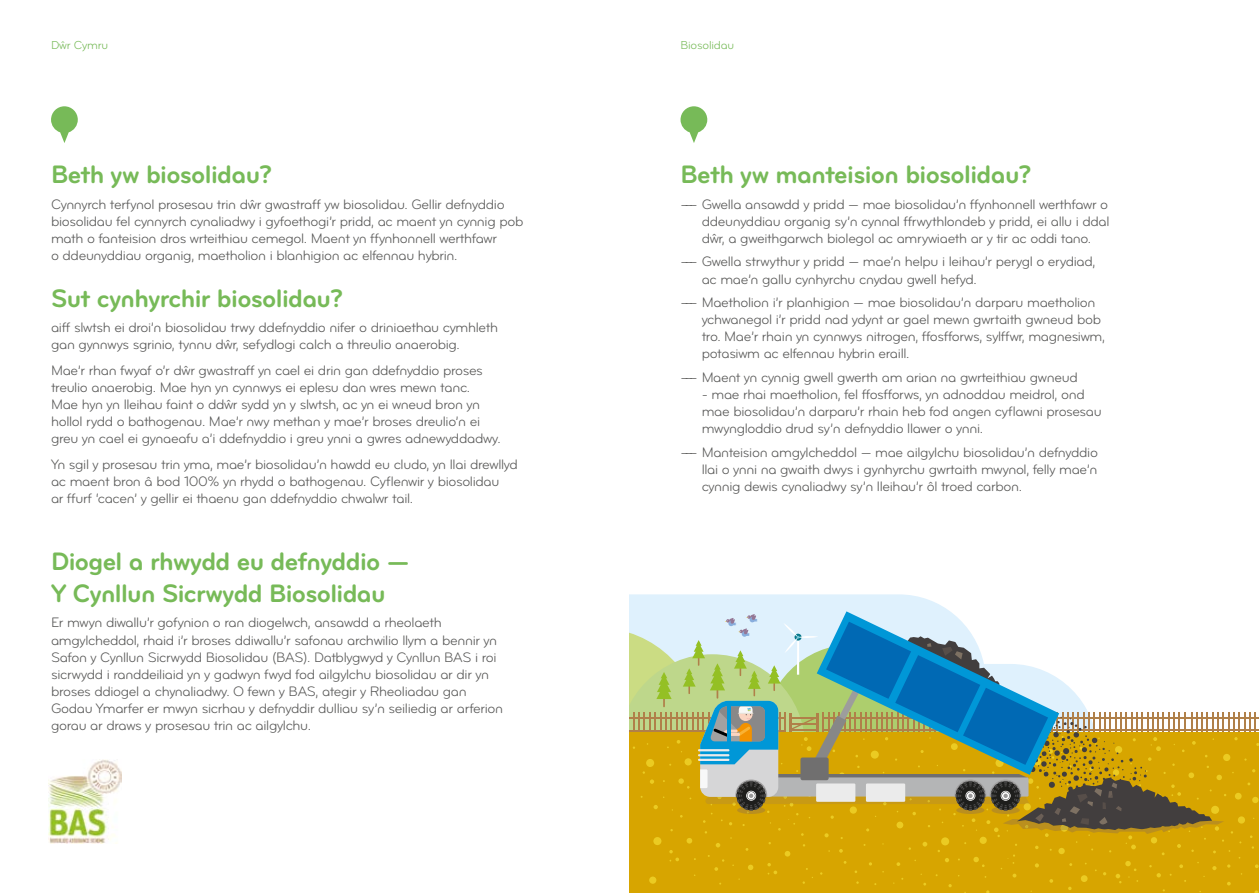
<style>
.page{position:relative;width:1259px;height:893px;background:#fff}
.page>*{position:absolute;margin:0;border:0;box-sizing:border-box;transform-origin:0 0}
.t1{font:26.25px/31.5px "Bryant Pro Bold Alternate";letter-spacing:-.025em;color:#77ba58}
.t2{font:14.25px/17.1px "Bryant Pro Regular Alternate";letter-spacing:-.025em;color:#575756}
.t3{font:12px "Bryant Pro Regular Alternate";letter-spacing:-.015em;color:#77ba58}
</style>
<div class="page">
<svg style="left:680px;top:106px;width:27px;height:37px"></svg>
<img style="left:49px;top:760px;width:72px;height:83px">
<svg style="left:629px;top:594px;width:320px;height:17px;background:#e1f1fd"></svg>
<svg style="left:629px;top:611px;width:630px;height:282px;background:#bab269"></svg>
<svg style="left:51px;top:106px;width:27px;height:37px"></svg>
<p class="t3" style="left:51px;top:38px;width:59px">Dŵr Cymru</p>
<p class="t3" style="left:680px;top:38px;width:55px">Biosolidau</p>
<h1 class="t1" style="left:51px;top:159px;width:222px">Beth yw biosolidau?</h1>
<p class="t2" style="left:51px;top:196px;width:474px">Cynnyrch terfynol prosesau trin dŵr gwastraff yw biosolidau. Gellir defnyddio biosolidau fel cynnyrch cynaliadwy i gyfoethogi’r pridd, ac maent yn cynnig pob math o fanteision dros wrteithiau cemegol. Maent yn ffynhonnell werthfawr<br>o ddeunyddiau organig, maetholion i blanhigion ac elfennau hybrin.</p>
<h1 class="t1" style="left:51px;top:283px;width:293px">Sut cynhyrchir biosolidau?</h1>
<p class="t2" style="left:51px;top:319px;width:448px">aiff slwtsh ei droi’n biosolidau trwy ddefnyddio nifer o driniaethau cymhleth gan gynnwys sgrinio, tynnu dŵr, sefydlogi calch a threulio anaerobig.</p>
<p class="t2" style="left:51px;top:362px;width:451px">Mae’r rhan fwyaf o’r dŵr gwastraff yn cael ei drin gan ddefnyddio proses treulio anaerobig. Mae hyn yn cynnwys ei eplesu dan wres mewn tanc.<br>Mae hyn yn lleihau faint o ddŵr sydd yn y slwtsh, ac yn ei wneud bron yn hollol rydd o bathogenau. Mae’r nwy methan y mae’r broses dreulio’n ei greu yn cael ei gynaeafu a’i ddefnyddio i greu ynni a gwres adnewyddadwy.</p>
<p class="t2" style="left:51px;top:456px;width:468px">Yn sgil y prosesau trin yma, mae’r biosolidau’n hawdd eu cludo, yn llai drewllyd ac maent bron â bod 100% yn rhydd o bathogenau. Cyflenwir y biosolidau<br>ar ffurf ‘cacen’ y gellir ei thaenu gan ddefnyddio chwalwr tail.</p>
<h1 class="t1" style="left:51px;top:547px;width:360px">Diogel a rhwydd eu defnyddio —<br>Y Cynllun Sicrwydd Biosolidau</h1>
<p class="t2" style="left:51px;top:615px;width:454px">Er mwyn diwallu’r gofynion o ran diogelwch, ansawdd a rheolaeth amgylcheddol, rhaid i’r broses ddiwallu’r safonau archwilio llym a bennir yn Safon y Cynllun Sicrwydd Biosolidau (BAS). Datblygwyd y Cynllun BAS i roi sicrwydd i randdeiliaid yn y gadwyn fwyd fod ailgylchu biosolidau ar dir yn broses ddiogel a chynaliadwy. O fewn y BAS, ategir y Rheoliadau gan Godau Ymarfer er mwyn sicrhau y defnyddir dulliau sy’n seiliedig ar arferion gorau ar draws y prosesau trin ac ailgylchu.</p>
<h1 class="t1" style="left:680px;top:159px;width:352px">Beth yw manteision biosolidau?</h1>
<p class="t2" style="left:701px;top:196px;width:409px;text-align:justify;text-indent:-21px">––– Gwella ansawdd y pridd — mae biosolidau’n ffynhonnell werthfawr o ddeunyddiau organig sy’n cynnal ffrwythlondeb y pridd, ei allu i ddal dŵr, a gweithgarwch biolegol ac amrywiaeth ar y tir ac oddi tano.</p>
<p class="t2" style="left:701px;top:254px;width:395px;text-indent:-21px">––– Gwella strwythur y pridd — mae’n helpu i leihau’r perygl o erydiad, ac mae’n gallu cynhyrchu cnydau gwell hefyd.</p>
<p class="t2" style="left:701px;top:294px;width:405px;text-indent:-21px">––– Maetholion i’r planhigion — mae biosolidau’n darparu maetholion ychwanegol i’r pridd nad ydynt ar gael mewn gwrtaith gwneud bob tro. Mae’r rhain yn cynnwys nitrogen, ffosfforws, sylffwr, magnesiwm, potasiwm ac elfennau hybrin eraill.</p>
<p class="t2" style="left:680px;top:369px;width:399px">––– Maent yn cynnig gwell gwerth am arian na gwrteithiau gwneud</p>
<p class="t2" style="left:701px;top:386px;width:402px">- mae rhai maetholion, fel ffosfforws, yn adnoddau meidrol, ond mae biosolidau’n darparu’r rhain heb fod angen cyflawni prosesau mwyngloddio drud sy’n defnyddio llawer o ynni.</p>
<p class="t2" style="left:701px;top:444px;width:398px;text-align:justify;text-indent:-21px">––– Manteision amgylcheddol — mae ailgylchu biosolidau’n defnyddio llai o ynni na gwaith dwys i gynhyrchu gwrtaith mwynol, felly mae’n cynnig dewis cynaliadwy sy’n lleihau’r ôl troed carbon.</p>
</div>
